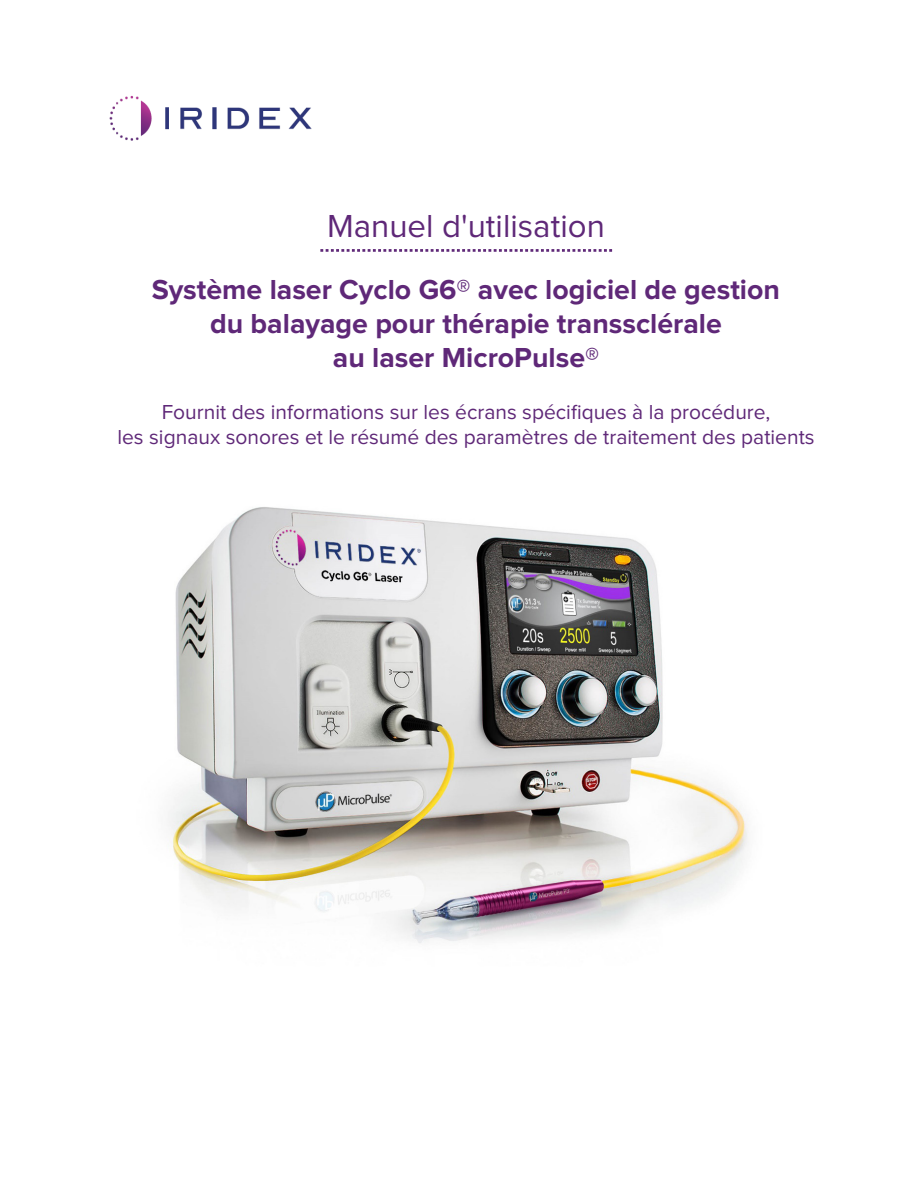
<style>
.page{position:relative;width:918px;height:1188px;background:#fff}
.page>*{position:absolute;margin:0;border:0;box-sizing:border-box;transform-origin:0 0}
.user_guide{font:33px "Proxima Nova";color:#5f2878}
.cover1{font:700 28.5px/34.2px "Proxima Nova";color:#5f2878;text-align:center}
.cover2{font:21px/25.2px "Proxima Nova";color:#5f2878;text-align:center}
</style>
<div class="page">
<img style="left:168px;top:507px;width:581px;height:436px">
<img style="left:109px;top:95px;width:203px;height:46px">
<svg style="left:320px;top:249px;width:292px;height:3px"></svg>
<p class="user_guide" style="left:327px;top:211px;width:279px">Manuel d'utilisation</p>
<p class="cover1" style="left:152px;top:273px;width:630px">Système laser Cyclo G6® avec logiciel de gestion du balayage pour thérapie transsclérale<br>au laser MicroPulse®</p>
<p class="cover2" style="left:117px;top:401px;width:699px">Fournit des informations sur les écrans spécifiques à la procédure,<br>les signaux sonores et le résumé des paramètres de traitement des patients</p>
</div>
